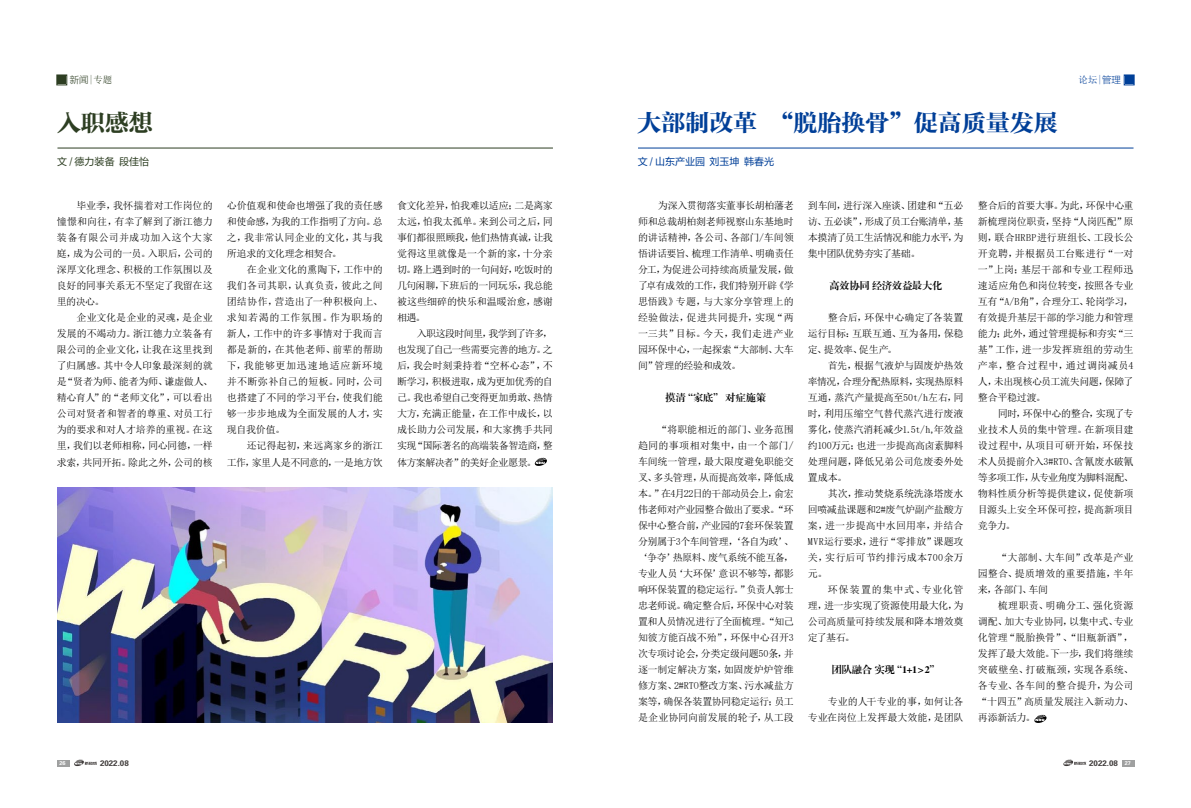
<style>
.page{position:relative;width:1191px;height:808px;background:#fff}
.page>*{position:absolute;margin:0;border:0;box-sizing:border-box;transform-origin:0 0}
.t1{font:24px "FZCYSK GBK1 0";color:#003f98}
.t2{font:24px "FZCYSK GBK1 0";color:#2d3e22}
.t3{font:10px/16px "Sim Sun";letter-spacing:-.015em;color:#000;text-align:justify}
.t4{font:10px "FZXBSJW GB1 0";letter-spacing:.015em;color:#000}
.t5{font:10px "FZLTHJW GB1 0";color:#003f98}
.t6{font:10px "FZLTHJW GB1 0";color:#2d3e22}
.t7{font:9.4px "Sim Sun";color:#2d3e22}
.t8{font:9.4px "Sim Sun";color:#003f98}
.t9{font:8px "FZDHTJW GB1 0";color:#3e3a39}
.t10{font:5.5px "FZDHTJW GB1 0";color:#fff}
.s1{font-family:"FZLTXHJW GB1 0"}
.s2{font-size:5.5px;color:#fff}
</style>
<div class="page">
<hr style="left:57px;top:148px;width:496px;height:1px;background:#2d3e22">
<svg style="left:1063px;top:759px;width:23px;height:7px"></svg>
<svg style="left:74px;top:759px;width:23px;height:7px"></svg>
<div style="left:1122px;top:760px;width:12px;height:6px;background:#9fa0a0"></div>
<div style="left:57px;top:760px;width:12px;height:6px;background:#9fa0a0"></div>
<svg style="left:535px;top:458px;width:12px;height:8px"></svg>
<div style="left:57px;top:76px;width:9px;height:8px;background:#2d3e22"></div>
<div style="left:57px;top:75px;width:10px;height:10px;border:1px solid #2d3e22"></div>
<div style="left:1124px;top:76px;width:9px;height:8px;background:#003f98"></div>
<div style="left:1124px;top:75px;width:10px;height:10px;border:1px solid #003f98"></div>
<hr style="left:638px;top:148px;width:495px;height:1px;background:#003f98">
<svg style="left:1034px;top:715px;width:12px;height:8px"></svg>
<img style="left:57px;top:488px;width:496px;height:235px">
<p class="t7" style="left:70px;top:75px;width:44px"><span class="s1">新闻</span>|专题</p>
<p class="t8" style="left:1078px;top:75px;width:44px">论坛|<span class="s1">管理</span></p>
<h1 class="t2" style="left:57px;top:110px;width:97px">入职感想</h1>
<h1 class="t1" style="left:637px;top:110px;width:422px">大部制改革 “脱胎换骨”促高质量发展</h1>
<p class="t6" style="left:57px;top:156px;width:93px">文 / 德力装备 段佳怡</p>
<p class="t5" style="left:638px;top:156px;width:138px">文 / 山东产业园 刘玉坤 韩春光</p>
<p class="t3" style="left:57px;top:198px;width:157px;text-indent:20px">毕业季，我怀揣着对工作岗位的憧憬和向往，有幸了解到了浙江德力装备有限公司并成功加入这个大家庭，成为公司的一员。入职后，公司的深厚文化理念、积极的工作氛围以及良好的同事关系无不坚定了我留在这里的决心。</p>
<p class="t3" style="left:57px;top:310px;width:157px;text-indent:20px">企业文化是企业的灵魂，是企业发展的不竭动力。浙江德力立装备有限公司的企业文化，让我在这里找到了归属感。其中令人印象最深刻的就是“贤者为师、能者为师、谦虚做人、精心育人”的“老师文化”，可以看出公司对贤者和智者的尊重、对员工行为的要求和对人才培养的重视。在这里，我们以老师相称，同心同德，一样求索，共同开拓。除此之外，公司的核</p>
<p class="t3" style="left:227px;top:198px;width:157px">心价值观和使命也增强了我的责任感和使命感，为我的工作指明了方向。总之，我非常认同企业的文化，其与我所追求的文化理念相契合。</p>
<p class="t3" style="left:227px;top:262px;width:157px;text-indent:20px">在企业文化的熏陶下，工作中的我们各司其职，认真负责，彼此之间团结协作，营造出了一种积极向上、求知若渴的工作氛围。作为职场的新人，工作中的许多事情对于我而言都是新的，在其他老师、前辈的帮助下，我能够更加迅速地适应新环境并不断弥补自己的短板。同时，公司也搭建了不同的学习平台，使我们能够一步步地成为全面发展的人才，实现自我价值。</p>
<p class="t3" style="left:227px;top:438px;width:157px;text-align:right">还记得起初，来远离家乡的浙江<br>工作，家里人是不同意的，一是地方饮</p>
<p class="t3" style="left:397px;top:198px;width:157px">食文化差异，怕我难以适应；二是离家太远，怕我太孤单。来到公司之后，同事们都很照顾我，他们热情真诚，让我觉得这里就像是一个新的家，十分亲切。路上遇到时的一句问好，吃饭时的几句闲聊，下班后的一同玩乐，我总能被这些细碎的快乐和温暖治愈，感谢相遇。</p>
<p class="t3" style="left:397px;top:326px;width:157px;text-indent:20px">入职这段时间里，我学到了许多，也发现了自己一些需要完善的地方。之后，我会时刻秉持着“空杯心态”，不断学习，积极进取，成为更加优秀的自己。我也希望自己变得更加勇敢、热情大方，充满正能量，在工作中成长，以成长助力公司发展，和大家携手共同实现“国际著名的高端装备智造商，整体方案解决者”的美好企业愿景。</p>
<p class="t3" style="left:638px;top:198px;width:157px;text-indent:20px">为深入贯彻落实董事长胡柏藩老师和总裁胡柏剡老师视察山东基地时的讲话精神，各公司、各部门/车间领悟讲话要旨、梳理工作清单、明确责任分工，为促进公司持续高质量发展，做了卓有成效的工作，我们特别开辟《学思悟践》专题，与大家分享管理上的经验做法，促进共同提升，实现“两一三共”目标。今天，我们走进产业园环保中心，一起探索“大部制、大车间”管理的经验和成效。</p>
<p class="t4" style="left:665px;top:392px;width:102px">摸清“家底” 对症施策</p>
<p class="t3" style="left:638px;top:422px;width:157px;text-indent:20px">“将职能相近的部门、业务范围趋同的事项相对集中，由一个部门/车间统一管理，最大限度避免职能交叉、多头管理，从而提高效率，降低成本。”在4月22日的干部动员会上，俞宏伟老师对产业园整合做出了要求。“环保中心整合前，产业园的7套环保装置分别属于3个车间管理，‘各自为政’、‘争夺’热原料、废气系统不能互备，专业人员‘大环保’意识不够等，都影响环保装置的稳定运行。”负责人郭士忠老师说。确定整合后，环保中心对装置和人员情况进行了全面梳理。“知己知彼方能百战不殆”，环保中心召开3次专项讨论会，分类定级问题50条，并逐一制定解决方案，如固废炉炉管维修方案、2#RTO整改方案、污水减盐方案等，确保各装置协同稳定运行；员工是企业协同向前发展的轮子，从工段</p>
<p class="t3" style="left:808px;top:198px;width:157px">到车间，进行深入座谈、团建和“五必访、五必谈”，形成了员工台账清单，基本摸清了员工生活情况和能力水平，为集中团队优势夯实了基础。</p>
<p class="t4" style="left:829px;top:280px;width:114px">高效协同 经济效益最大化</p>
<p class="t3" style="left:808px;top:310px;width:157px;text-indent:20px">整合后，环保中心确定了各装置运行目标：互联互通、互为备用，保稳定、提效率、促生产。</p>
<p class="t3" style="left:808px;top:358px;width:157px;text-indent:20px">首先，根据气液炉与固废炉热效率情况，合理分配热原料，实现热原料互通，蒸汽产量提高至50t/h左右，同时，利用压缩空气替代蒸汽进行废液雾化，使蒸汽消耗减少1.5t/h,年效益约100万元；也进一步提高高卤素脚料处理问题，降低兄弟公司危废委外处置成本。</p>
<p class="t3" style="left:808px;top:486px;width:157px;text-indent:20px">其次，推动焚烧系统洗涤塔废水回喷减盐课题和2#废气炉副产盐酸方案，进一步提高中水回用率，并结合MVR运行要求，进行“零排放”课题攻关，实行后可节约排污成本700余万元。</p>
<p class="t3" style="left:808px;top:582px;width:157px;text-indent:20px">环保装置的集中式、专业化管理，进一步实现了资源使用最大化，为公司高质量可持续发展和降本增效奠定了基石。</p>
<p class="t4" style="left:832px;top:664px;width:109px">团队融合 实现“1+1＞2”</p>
<p class="t3" style="left:808px;top:694px;width:157px;text-align:right">专业的人干专业的事，如何让各<br>专业在岗位上发挥最大效能，是团队</p>
<p class="t3" style="left:977px;top:198px;width:157px">整合后的首要大事。为此，环保中心重新梳理岗位职责，坚持“人岗匹配”原则，联合HRBP进行班组长、工段长公开竞聘，并根据员工台账进行“一对一”上岗；基层干部和专业工程师迅速适应角色和岗位转变，按照各专业互有“A/B角”，合理分工、轮岗学习，有效提升基层干部的学习能力和管理能力；此外，通过管理提标和夯实“三基”工作，进一步发挥班组的劳动生产率，整合过程中，通过调岗减员4人，未出现核心员工流失问题，保障了整合平稳过渡。</p>
<p class="t3" style="left:977px;top:406px;width:157px;text-indent:20px">同时，环保中心的整合，实现了专业技术人员的集中管理。在新项目建设过程中，从项目可研开始，环保技术人员提前介入3#RTO、含氰废水破氰等多项工作，从专业角度为脚料混配、物料性质分析等提供建议，促使新项目源头上安全环保可控，提高新项目竞争力。</p>
<p class="t3" style="left:977px;top:550px;width:157px;text-indent:20px">“大部制、大车间”改革是产业园整合、提质增效的重要措施，半年来，各部门、车间</p>
<p class="t3" style="left:977px;top:598px;width:157px;text-indent:20px">梳理职责、明确分工、强化资源调配、加大专业协同，以集中式、专业化管理“脱胎换骨”、“旧瓶新酒”，发挥了最大效能。下一步，我们将继续突破壁垒、打破瓶颈，实现各系统、各专业、各车间的整合提升，为公司“十四五”高质量发展注入新动力、再添新活力。</p>
<p class="t10" style="left:60px;top:760px;width:8px">26</p>
<p class="t9" style="left:100px;top:759px;width:30px">2022.08</p>
<p class="t9" style="left:1089px;top:759px;width:43px">2022.08 <span class="s2">27</span></p>
</div>
